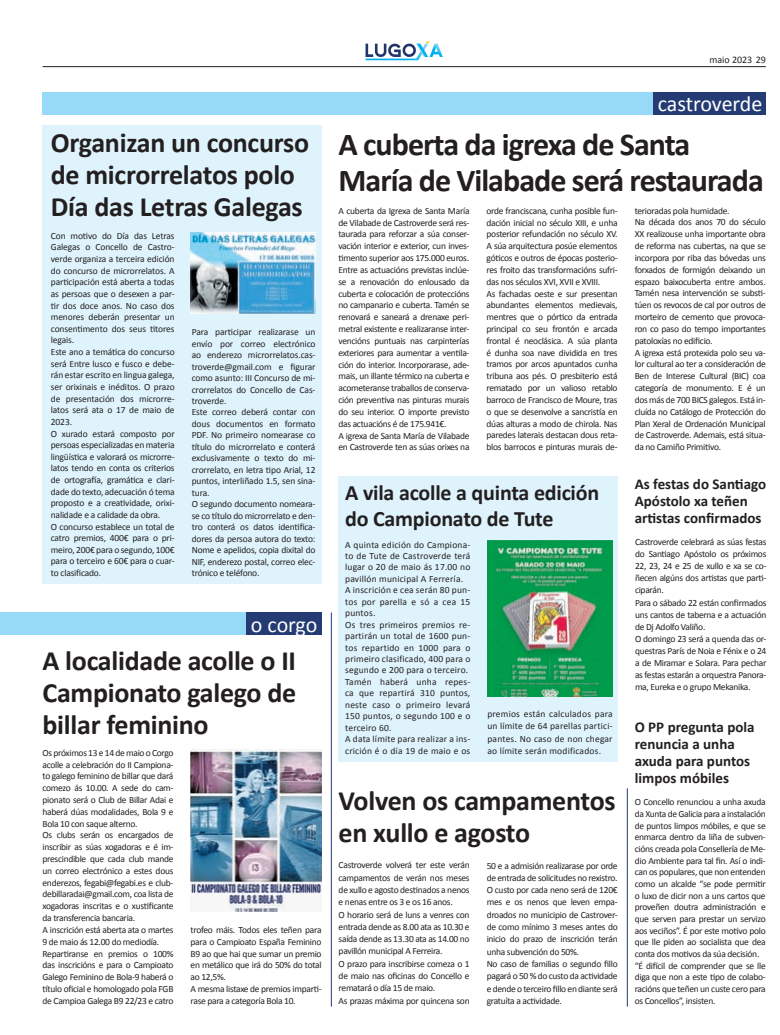
<style>
.page{position:relative;width:780px;height:1035px;background:#fff}
.page>*{position:absolute;margin:0;border:0;box-sizing:border-box;transform-origin:0 0}
.t1{font:700 32px/36px "Calibri";letter-spacing:-.03em;color:#231f20}
.t2{font:700 28px/32px "Calibri";letter-spacing:-.01em;color:#231f20}
.t3{font:700 22px/26px "Calibri";letter-spacing:-.01em;color:#231f20}
.t4{font:22px "Calibri";letter-spacing:-.01em;color:#fff}
.t5{font:700 15px/17px "Calibri";color:#231f20}
.t6{font:10px "Calibri";color:#231f20}
.t7{font:9.5px/11.8px "Calibri";letter-spacing:-.03em;color:#231f20}
.t8{font:9.5px/11.4px "Calibri";letter-spacing:.02em;color:#231f20}
</style>
<div class="page">
<svg style="left:365px;top:41px;width:78px;height:19px"></svg>
<hr style="left:43px;top:66px;width:722px;height:1px;background:#231f20">
<div style="left:42px;top:125px;width:279px;height:459px;background:#dff3fc"></div>
<div style="left:338px;top:476px;width:279px;height:286px;background:#dff3fc"></div>
<img style="left:487px;top:540px;width:125px;height:156px">
<img style="left:190px;top:232px;width:125px;height:82px">
<div style="left:42px;top:92px;width:723px;height:22px;background:#97daf8"></div>
<div style="left:652px;top:92px;width:113px;height:22px;background:#253b73"></div>
<div style="left:0;top:612px;width:321px;height:22px;background:#97daf8"></div>
<div style="left:246px;top:612px;width:75px;height:22px;background:#253b73"></div>
<img style="left:190px;top:749px;width:131px;height:162px">
<hr style="left:331px;top:612px;width:1px;height:394px;background:#253b73">
<hr style="left:626px;top:788px;width:1px;height:218px;background:#253b73">
<h2 class="t2" style="left:51px;top:125px;width:260px">Organizan un concurso de microrrelatos polo<br>Día das Letras Galegas</h2>
<p class="t7" style="left:51px;top:229px;width:125px">Con motivo do Día das Letras<br>Galegas o Concello de Castro&shy;verde organiza a terceira edición do concurso de microrrelatos. A participación está aberta a todas as persoas que o desexen a par&shy;tir dos doce anos. No caso dos menores deberán presentar un consentimento dos seus titores legais.<br>Este ano a temática do concurso será Entre lusco e fusco e debe&shy;rán estar escrito en lingua galega, ser orixinais e inéditos. O prazo de presentación dos microrre&shy;latos será ata o 17 de maio de<br>2023.<br>O xurado estará composto por persoas especializadas en materia lingüística e valorará os microrre&shy;latos tendo en conta os criterios de ortografía, gramática e clari&shy;dade do texto, adecuación ó tema proposto e a creatividade, orixi&shy;nalidade e a calidade da obra.<br>O concurso establece un total de catro premios, 400€ para o pri&shy;meiro, 200€ para o segundo, 100€ para o terceiro e 60€ para o cuar&shy;to clasificado.</p>
<p class="t7" style="left:192px;top:326px;width:125px;line-height:11.5px">Para participar realizarase un envío por correo electrónico ao enderezo microrrelatos.cas&shy;troverde@gmail.com e figurar como asunto: III Concurso de mi&shy;crorrelatos do Concello de Cas&shy;troverde.<br>Este correo deberá contar con dous documentos en formato<br>PDF. No primeiro nomearase co título do microrrelato e conterá exclusivamente o texto do mi&shy;crorrelato, en letra tipo Arial, 12 puntos, interliñado 1.5, sen sina&shy;tura.<br>O segundo documento nomeara&shy;se co título do microrrelato e den&shy;tro conterá os datos identifica&shy;dores da persoa autora do texto:<br>Nome e apelidos, copia dixital do<br>NIF, enderezo postal, correo elec&shy;trónico e teléfono.</p>
<h3 class="t4" style="left:251px;top:611px;width:68px">o corgo</h3>
<h2 class="t2" style="left:43px;top:644px;width:255px;text-align:justify">A localidade acolle o II Campionato galego de billar feminino</h2>
<p class="t7" style="left:43px;top:746px;width:132px">Os próximos 13 e 14 de maio o Corgo acolle a celebración do II Campiona&shy;to galego feminino de billar que dará comezo ás 10.00. A sede do cam&shy;pionato será o Club de Billar Adai e haberá dúas modalidades, Bola 9 e Bola 10 con saque alterno.<br>Os clubs serán os encargados de inscribir as súas xogadoras e é im&shy;prescindible que cada club mande un correo electrónico a estes dous enderezos, fegabi@fegabi.es e club&shy;debillaradai@gmail.com, coa lista de xogadoras inscritas e o xustificante da transferencia bancaria.<br>A inscrición está aberta ata o martes 9 de maio ás 12.00 do mediodía.<br>Repartiranse en premios o 100% das inscricións e para o Campioato Galego Feminino de Bola-9 haberá o título oficial e homologado pola FGB de Campioa Galega B9 22/23 e catro</p>
<p class="t7" style="left:190px;top:923px;width:132px">trofeo máis. Todos eles teñen para para o Campioato España Feminino<br>B9 ao que hai que sumar un premio en metálico que irá do 50% do total ao 12,5%.<br>A mesma listaxe de premios imparti&shy;rase para a categoría Bola 10.</p>
<p class="t6" style="left:709px;top:54px;width:58px">maio 2023 29</p>
<h3 class="t4" style="left:657px;top:90px;width:106px">castroverde</h3>
<h1 class="t1" style="left:338px;top:125px;width:427px">A cuberta da igrexa de Santa<br>María de Vilabade será restaurada</h1>
<p class="t7" style="left:338px;top:204px;width:133px">A cuberta da Igrexa de Santa María de Vilabade de Castroverde será res&shy;taurada para reforzar a súa conser&shy;vación interior e exterior, cun inves&shy;timento superior aos 175.000 euros.<br>Entre as actuacións previstas inclúe&shy;se a renovación do enlousado da cuberta e colocación de proteccións no campanario e cuberta. Tamén se renovará e saneará a drenaxe peri&shy;metral existente e realizaranse inter&shy;vencións puntuais nas carpinterías exteriores para aumentar a ventila&shy;ción do interior. Incorporarase, ade&shy;mais, un illante térmico na cuberta e acometeranse traballos de conserva&shy;ción preventiva nas pinturas murais do seu interior. O importe previsto das actuacións é de 175.941€.<br>A igrexa de Santa María de Vilabade en Castroverde ten as súas orixes na</p>
<p class="t7" style="left:486px;top:204px;width:133px">orde franciscana, cunha posible fun&shy;dación inicial no século XIII, e unha posterior refundación no século XV.<br>A súa arquitectura posúe elementos góticos e outros de épocas posterio&shy;res froito das transformacións sufri&shy;das nos séculos XVI, XVII e XVIII.<br>As fachadas oeste e sur presentan abundantes elementos medievais, mentres que o pórtico da entrada principal co seu frontón e arcada frontal é neoclásica. A súa planta é dunha soa nave dividida en tres tramos por arcos apuntados cunha tribuna aos pés. O presbiterio está rematado por un valioso retablo barroco de Francisco de Moure, tras o que se desenvolve a sancristía en dúas alturas a modo de chirola. Nas paredes laterais destacan dous reta&shy;blos barrocos e pinturas murais de-</p>
<p class="t7" style="left:634px;top:204px;width:133px">terioradas pola humidade.<br>Na década dos anos 70 do século<br>XX realizouse unha importante obra de reforma nas cubertas, na que se incorpora por riba das bóvedas uns forxados de formigón deixando un espazo baixocuberta entre ambos.<br>Tamén nesa intervención se substi&shy;túen os revocos de cal por outros de morteiro de cemento que provoca&shy;ron co paso do tempo importantes patoloxías no edificio.<br>A igrexa está protexida polo seu va&shy;lor cultural ao ter a consideración de<br>Ben de Interese Cultural (BIC) coa categoría de monumento. E é un dos más de 700 BICS galegos. Está in&shy;cluída no Catálogo de Protección do<br>Plan Xeral de Ordenación Municipal de Castroverde. Ademais, está situa&shy;da no Camiño Primitivo.</p>
<h3 class="t3" style="left:345px;top:478px;width:255px">A vila acolle a quinta edición do Campionato de Tute</h3>
<p class="t8" style="left:345px;top:538px;width:127px">A quinta edición do Campiona&shy;to de Tute de Castroverde terá lugar o 20 de maio ás 17.00 no pavillón municipal A Ferrería.<br>A inscrición e cea serán 80 pun&shy;tos por parella e só a cea 15 puntos.<br>Os tres primeiros premios re&shy;partirán un total de 1600 pun&shy;tos repartido en 1000 para o primeiro clasificado, 400 para o segundo e 200 para o terceiro.<br>Tamén haberá unha repes&shy;ca que repartirá 310 puntos, neste caso o primeiro levará<br>150 puntos, o segundo 100 e o terceiro 60.<br>A data límite para realizar a ins&shy;crición é o día 19 de maio e os</p>
<p class="t7" style="left:487px;top:708px;width:127px;text-align:justify">premios están calculados para un límite de 64 parellas partici&shy;pantes. No caso de non chegar ao límite serán modificados.</p>
<h2 class="t2" style="left:338px;top:783px;width:278px">Volven os campamentos en xullo e agosto</h2>
<p class="t7" style="left:338px;top:858px;width:132px;line-height:12.3px">Castroverde volverá ter este verán campamentos de verán nos meses de xullo e agosto destinados a nenos e nenas entre os 3 e os 16 anos.<br>O horario será de luns a venres con entrada dende as 8.00 ata as 10.30 e saída dende as 13.30 ata as 14.00 no pavillón municipal A Ferreira.<br>O prazo para inscribirse comeza o 1 de maio nas oficinas do Concello e rematará o día 15 de maio.<br>As prazas máxima por quincena son</p>
<p class="t7" style="left:486px;top:859px;width:132px;line-height:12.3px">50 e a admisión realizarase por orde de entrada de solicitudes no rexistro.<br>O custo por cada neno será de 120€ mes e os nenos que leven empa&shy;droados no municipio de Castrover&shy;de como mínimo 3 meses antes do inicio do prazo de inscrición terán unha subvención do 50%.<br>No caso de familias o segundo fillo pagará o 50 % do custo da actividade e dende o terceiro fillo en diante será gratuíta a actividade.</p>
<h3 class="t5" style="left:634px;top:475px;width:133px">As festas do Santiago<br>Apóstolo xa teñen artistas confirmados</h3>
<p class="t7" style="left:635px;top:535px;width:133px;line-height:12.1px">Castroverde celebrará as súas festas do Santiago Apóstolo os próximos<br>22, 23, 24 e 25 de xullo e xa se co&shy;ñecen algúns dos artistas que parti&shy;ciparán.<br>Para o sábado 22 están confirmados uns cantos de taberna e a actuación de Dj Adolfo Valiño.<br>O domingo 23 será a quenda das or&shy;questras París de Noia e Fénix e o 24 a de Miramar e Solara. Para pechar as festas estarán a orquestra Panora&shy;ma, Eureka e o grupo Mekanika.</p>
<h3 class="t5" style="left:634px;top:717px;width:121px">O PP pregunta pola renuncia a unha axuda para puntos limpos móbiles</h3>
<p class="t7" style="left:634px;top:796px;width:132px">O Concello renunciou a unha axuda da Xunta de Galicia para a instalación de puntos limpos móbiles, e que se enmarca dentro da liña de subven&shy;cións creada pola Consellería de Me&shy;dio Ambiente para tal fin. Así o indi&shy;can os populares, que non entenden como un alcalde “se pode permitir o luxo de dicir non a uns cartos que proveñen doutra administración e que serven para prestar un servizo aos veciños”. É por este motivo polo que lle piden ao socialista que dea conta dos motivos da súa decisión. “É difícil de comprender que se lle diga que non a este tipo de colabo&shy;racións que teñen un custe cero para os Concellos”, insisten.</p>
</div>
